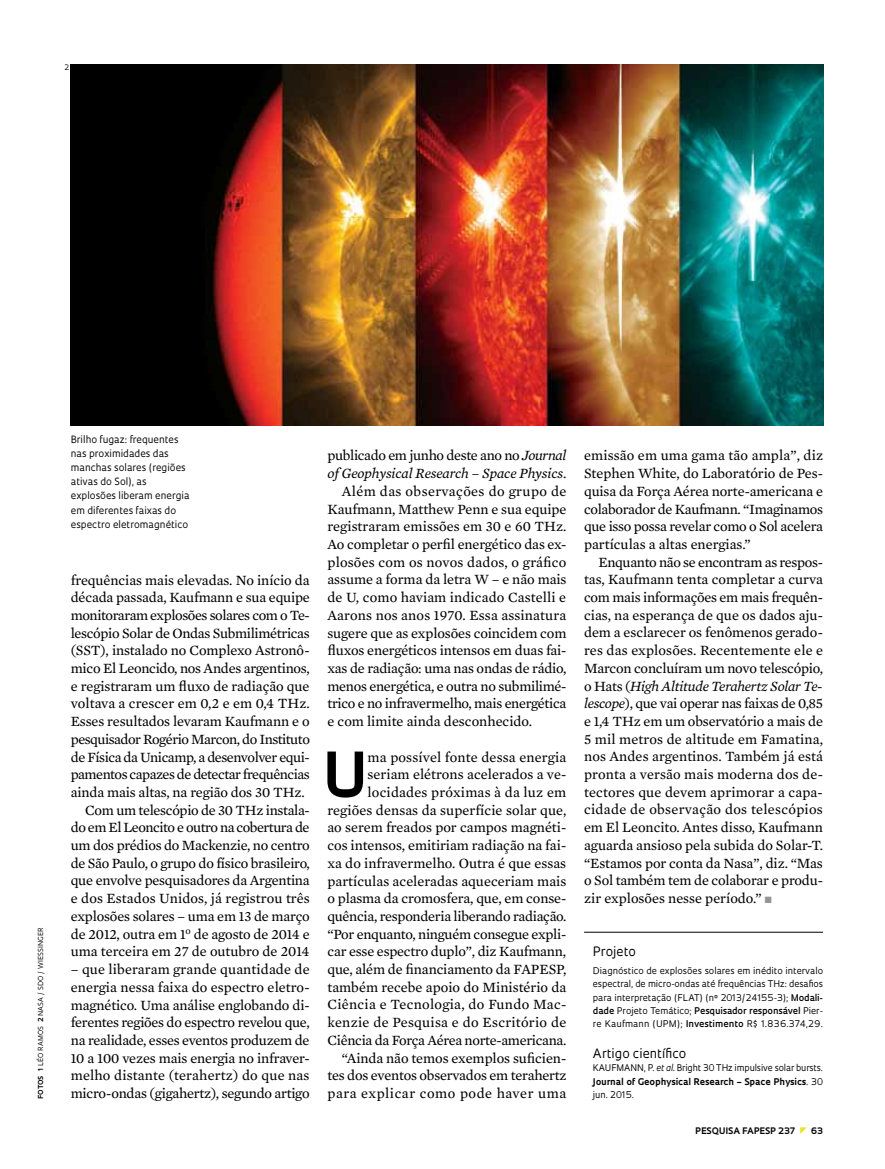
<style>
.page{position:relative;width:885px;height:1169px;background:#fff}
.page>*{position:absolute;margin:0;border:0;box-sizing:border-box;transform-origin:0 0}
.t1{font:700 60.45px "Oculum";color:#000}
.t2{font:14.4px/17.7px "Mercury Text G2";letter-spacing:-.01em;color:#000;text-align:justify}
.t3{font:14.4px "Mercury Text G2";letter-spacing:-.035em;color:#000}
.t4{font:14.4px "Mercury Text G2";letter-spacing:-.03em;color:#000}
.t5{font:14.4px "Mercury Text G2";letter-spacing:.01em;color:#000}
.t6{font:italic 14.4px "Mercury Text G2";letter-spacing:-.01em;color:#000}
.t7{font:14.4px "Mercury Text G2";letter-spacing:.015em;color:#000}
.t8{font:14.4px "Mercury Text G2";letter-spacing:.025em;color:#000}
.t9{font:12.6px "Oculum";color:#000}
.t10{font:9.75px/14.1px "Oculum";color:#000}
.t11{font:9px/13.4px "Oculum";letter-spacing:-.005em;color:#000;text-align:justify}
.t12{font:700 8.7px "Oculum";letter-spacing:.015em;color:#000}
.t13{font:7.35px "Oculum";color:#000}
.t14{font:6.75px "Oculum";letter-spacing:.015em;color:#000}
.s1{font-weight:700}
.s2{font-style:italic}
.s3{font-style:normal}
.s4{color:#939598}
.s5{font-weight:600}
</style>
<div class="page">
<img style="left:71px;top:64px;width:752px;height:361px">
<hr style="left:584px;top:932px;width:239px;height:1px;background:#000">
<p class="t13" style="left:65px;top:62px;width:6px">2</p>
<p class="t14" style="left:36px;top:1098px;width:172px;rotate:-90deg"><span class="s1">fotos 1</span>léo ramos <span class="s1">2</span>nasa / sdo / wiessinger</p>
<p class="t10" style="left:71px;top:432px;width:120px">Brilho fugaz: frequentes nas proximidades das manchas solares (regiões ativas do Sol), as explosões liberam energia em diferentes faixas do espectro eletromagnético</p>
<p class="t2" style="left:71px;top:570px;width:241px">frequências mais elevadas. No início da</p>
<p class="t2" style="left:71px;top:588px;width:241px">década passada, Kaufmann e sua equipe</p>
<p class="t4" style="left:71px;top:604px;width:240px">monitoraram explosões solares com o Te-</p>
<p class="t2" style="left:71px;top:623px;width:240px">lescópio Solar de Ondas Submilimétricas</p>
<p class="t2" style="left:71px;top:641px;width:240px">(SST), instalado no Complexo Astronô-</p>
<p class="t2" style="left:71px;top:658px;width:240px">mico El Leoncido, nos Andes argentinos,</p>
<p class="t2" style="left:71px;top:676px;width:240px">e registraram um fluxo de radiação que</p>
<p class="t2" style="left:71px;top:694px;width:241px">voltava a crescer em 0,2 e em 0,4 THz.</p>
<p class="t2" style="left:71px;top:711px;width:240px">Esses resultados levaram Kaufmann e o</p>
<p class="t3" style="left:71px;top:728px;width:241px">pesquisador Rogério Marcon, do Instituto</p>
<p class="t4" style="left:71px;top:746px;width:240px">de Física da Unicamp, a desenvolver equi-</p>
<p class="t3" style="left:71px;top:764px;width:240px">pamentos capazes de detectar frequências</p>
<p class="t2" style="left:71px;top:782px;width:235px">ainda mais altas, na região dos 30 THz.</p>
<p class="t2" style="left:85px;top:800px;width:226px">Com um telescópio de 30 THz instala-</p>
<p class="t3" style="left:71px;top:817px;width:240px">do em El Leoncito e outro na cobertura de</p>
<p class="t2" style="left:71px;top:835px;width:240px">um dos prédios do Mackenzie, no centro</p>
<p class="t2" style="left:71px;top:853px;width:241px">de São Paulo, o grupo do físico brasileiro,</p>
<p class="t2" style="left:71px;top:871px;width:240px">que envolve pesquisadores da Argentina</p>
<p class="t2" style="left:71px;top:888px;width:240px">e dos Estados Unidos, já registrou três</p>
<p class="t2" style="left:71px;top:906px;width:241px">explosões solares – uma em 13 de março</p>
<p class="t2" style="left:71px;top:924px;width:240px">de 2012, outra em 1<sup>o</sup> de agosto de 2014 e</p>
<p class="t2" style="left:71px;top:942px;width:240px">uma terceira em 27 de outubro de 2014</p>
<p class="t2" style="left:71px;top:959px;width:241px">– que liberaram grande quantidade de energia nessa faixa do espectro eletro&shy;magnético. Uma análise englobando di&shy;ferentes regiões do espectro revelou que, na realidade, esses eventos produzem de 10 a 100 vezes mais energia no infraver&shy;melho distante (terahertz) do que nas micro-ondas (gigahertz), segundo artigo</p>
<p class="t2" style="left:327px;top:446px;width:241px">publicado em junho deste ano no <span class="s2">Journal</span></p>
<p class="t6" style="left:327px;top:463px;width:240px">of Geophysical Research – Space Physics<span class="s3">.</span></p>
<p class="t8" style="left:342px;top:480px;width:226px">Além das observações do grupo de</p>
<p class="t2" style="left:327px;top:499px;width:240px">Kaufmann, Matthew Penn e sua equipe</p>
<p class="t2" style="left:327px;top:517px;width:241px">registraram emissões em 30 e 60 THz.</p>
<p class="t2" style="left:327px;top:534px;width:240px">Ao completar o perfil energético das ex-</p>
<p class="t7" style="left:327px;top:551px;width:241px">plosões com os novos dados, o gráfico</p>
<p class="t2" style="left:327px;top:570px;width:241px">assume a forma da letra W – e não mais</p>
<p class="t5" style="left:327px;top:587px;width:240px">de U, como haviam indicado Castelli e</p>
<p class="t5" style="left:327px;top:604px;width:240px">Aarons nos anos 1970. Essa assinatura</p>
<p class="t2" style="left:327px;top:623px;width:241px">sugere que as explosões coincidem com</p>
<p class="t2" style="left:327px;top:641px;width:241px">fluxos energéticos intensos em duas fai-</p>
<p class="t2" style="left:327px;top:658px;width:240px">xas de radiação: uma nas ondas de rádio,</p>
<p class="t2" style="left:327px;top:676px;width:240px">menos energética, e outra no submilimé-</p>
<p class="t2" style="left:327px;top:694px;width:240px">trico e no infravermelho, mais energética</p>
<p class="t2" style="left:327px;top:711px;width:206px">e com limite ainda desconhecido.</p>
<h1 class="t1" style="left:321px;top:733px;width:47px">U</h1>
<p class="t2" style="left:327px;top:747px;width:241px;text-align:right">ma possível fonte dessa energia seriam elétrons acelerados a ve&shy;locidades próximas à da luz em regiões densas da superfície solar que, ao serem freados por campos magnéti&shy;cos intensos, emitiriam radiação na fai&shy;xa do infravermelho. Outra é que essas partículas aceleradas aqueceriam mais o plasma da cromosfera, que, em conse&shy;quência, responderia liberando radiação. “Por enquanto, ninguém consegue expli&shy;car esse espectro duplo”, diz Kaufmann, que, além de financiamento da FAPESP, também recebe apoio do Ministério da Ciência e Tecnologia, do Fundo Mac&shy;kenzie de Pesquisa e do Escritório de Ciência da Força Aérea norte-americana. “Ainda não temos exemplos suficien&shy;tes dos eventos observados em terahertz para explicar como pode haver uma</p>
<p class="t2" style="left:584px;top:446px;width:241px">emissão em uma gama tão ampla”, diz Stephen White, do Laboratório de Pes&shy;quisa da Força Aérea norte-americana e colaborador de Kaufmann. “Imaginamos que isso possa revelar como o Sol acelera partículas a altas energias.”</p>
<p class="t2" style="left:584px;top:552px;width:241px;text-indent:14px">Enquanto não se encontram as respos&shy;tas, Kaufmann tenta completar a curva com mais informações em mais frequên&shy;cias, na esperança de que os dados aju&shy;dem a esclarecer os fenômenos gerado&shy;res das explosões. Recentemente ele e Marcon concluíram um novo telescópio, o Hats (<span class="s2">High Altitude Terahertz Solar Te&shy;lescope</span>), que vai operar nas faixas de 0,85 e 1,4 THz em um observatório a mais de 5 mil metros de altitude em Famatina, nos Andes argentinos. Também já está pronta a versão mais moderna dos de&shy;tectores que devem aprimorar a capa&shy;cidade de observação dos telescópios em El Leoncito. Antes disso, Kaufmann aguarda ansioso pela subida do Solar-T. “Estamos por conta da Nasa”, diz. “Mas o Sol também tem de colaborar e produ&shy;zir explosões nesse período.” <span class="s4">■</span></p>
<p class="t9" style="left:593px;top:943px;width:45px">Projeto</p>
<p class="t11" style="left:593px;top:963px;width:232px">Diagnóstico de explosões solares em inédito intervalo espectral, de micro-ondas até frequências THz: desafios para interpretação (FLAT) (nº 2013/24155-3); <span class="s5">Modali&shy;dade</span> Projeto Temático; <span class="s5">Pesquisador responsável</span> Pier&shy;re Kaufmann (UPM); <span class="s5">Investimento</span> R$ 1.836.374,29.</p>
<p class="t9" style="left:593px;top:1045px;width:95px">Artigo científico</p>
<p class="t11" style="left:593px;top:1061px;width:232px">KAUFMANN, P. <span class="s2">et al</span>. Bright 30 THz impulsive solar bursts.<br><span class="s1">Journal of Geophysical Research – Space Physics</span>. 30 jun. 2015.</p>
<p class="t12" style="left:695px;top:1124px;width:101px">pESQUISA FAPESP 237</p>
<p class="t12" style="left:811px;top:1124px;width:14px">63</p>
</div>
